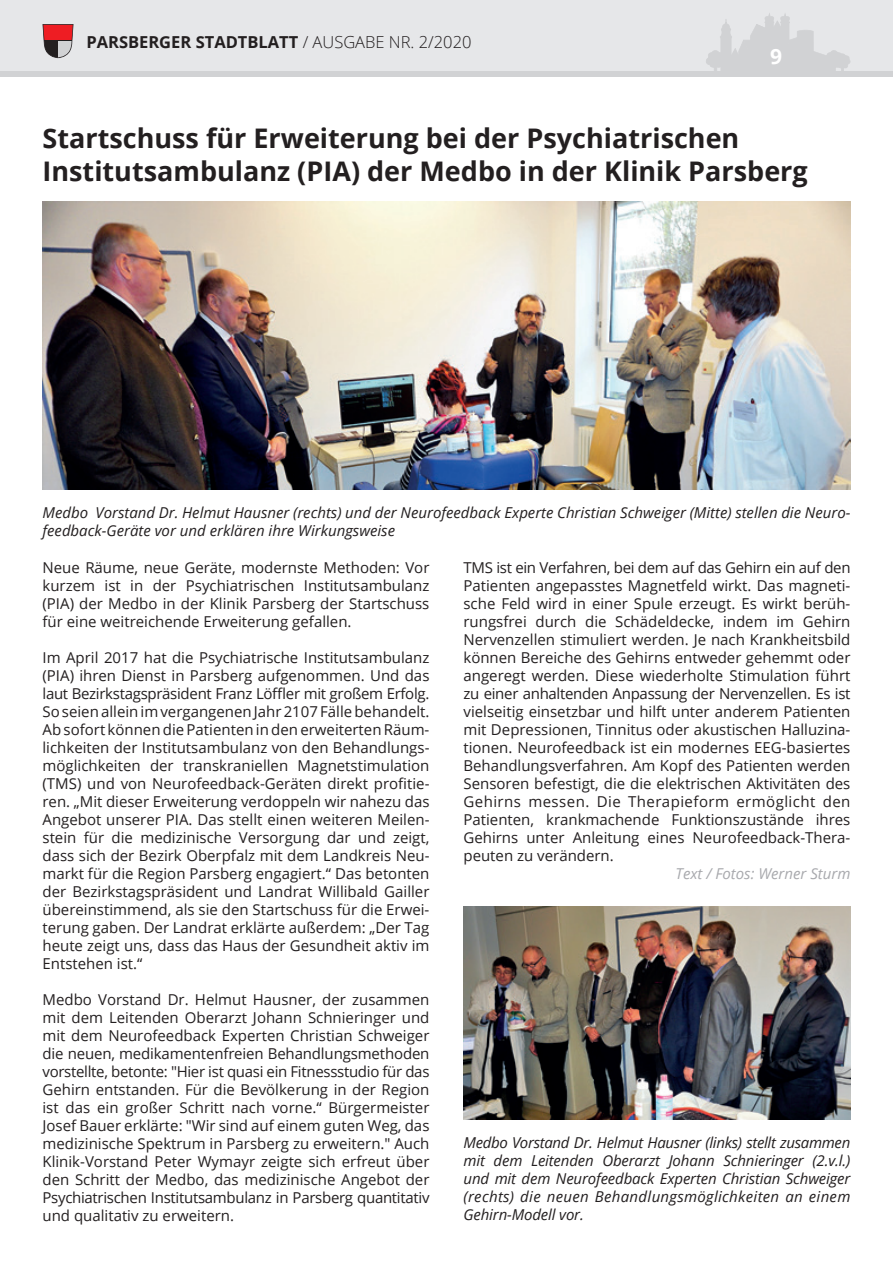
<style>
.page{position:relative;width:893px;height:1263px;background:#fff}
.page>*{position:absolute;margin:0;border:0;box-sizing:border-box;transform-origin:0 0}
.t1{font:700 27px/32.4px "Open Sans";color:#231f20}
.t2{font:700 21px "Open Sans";color:#fff}
.t3{font:700 16.5px "Open Sans";color:#231f20}
.t4{font:15px/18px "Open Sans";color:#231f20;text-align:justify}
.t5{font:italic 15px/18px "Open Sans";color:#231f20}
.t6{font:italic 15px "Open Sans";color:#a8a9ad}
.s1{font-weight:300}
</style>
<div class="page">
<div style="left:0;top:0;width:893px;height:72px;background:#e6e7e9"></div>
<svg style="left:706px;top:13px;width:145px;height:58px"></svg>
<div style="left:747px;top:54px;width:23px;height:18px;background:#d1d2d4"></div>
<svg style="left:43px;top:24px;width:31px;height:34px"></svg>
<div style="left:0;top:71px;width:893px;height:6px;background:#d1d2d4"></div>
<img style="left:43px;top:202px;width:807px;height:287px">
<img style="left:463px;top:907px;width:387px;height:212px">
<p class="t3" style="left:86px;top:30px;width:387px">PARSBERGER STADTBLATT <span class="s1">/ AUSGABE NR. 2/2020</span></p>
<h2 class="t2" style="left:770px;top:42px;width:13px">9</h2>
<h1 class="t1" style="left:43px;top:121px;width:767px">Startschuss für Erweiterung bei der Psychiatrischen<br>Institutsambulanz (PIA) der Medbo in der Klinik Parsberg</h1>
<p class="t5" style="left:43px;top:503px;width:809px">Medbo Vorstand Dr. Helmut Hausner (rechts) und der Neurofeedback Experte Christian Schweiger (Mitte) stellen die Neuro&shy;feedback-Geräte vor und erklären ihre Wirkungsweise</p>
<p class="t4" style="left:43px;top:558px;width:388px">Neue Räume, neue Geräte, modernste Methoden: Vor kurzem ist in der Psychiatrischen Institutsambulanz (PIA) der Medbo in der Klinik Parsberg der Startschuss für eine weitreichende Erweiterung gefallen.</p>
<p class="t4" style="left:43px;top:648px;width:388px">Im April 2017 hat die Psychiatrische Institutsambulanz (PIA) ihren Dienst in Parsberg aufgenommen. Und das laut Bezirkstagspräsident Franz Löffler mit großem Erfolg.<br>So seien allein im vergangenen Jahr 2107 Fälle behandelt.<br>Ab sofort können die Patienten in den erweiterten Räum&shy;lichkeiten der Institutsambulanz von den Behandlungs&shy;möglichkeiten der transkraniellen Magnetstimulation (TMS) und von Neurofeedback-Geräten direkt profitie&shy;ren. „Mit dieser Erweiterung verdoppeln wir nahezu das Angebot unserer PIA. Das stellt einen weiteren Meilen&shy;stein für die medizinische Versorgung dar und zeigt, dass sich der Bezirk Oberpfalz mit dem Landkreis Neu&shy;markt für die Region Parsberg engagiert.“ Das betonten der Bezirkstagspräsident und Landrat Willibald Gailler übereinstimmend, als sie den Startschuss für die Erwei&shy;terung gaben. Der Landrat erklärte außerdem: „Der Tag heute zeigt uns, dass das Haus der Gesundheit aktiv im Entstehen ist.“</p>
<p class="t4" style="left:43px;top:990px;width:388px">Medbo Vorstand Dr. Helmut Hausner, der zusammen mit dem Leitenden Oberarzt Johann Schnieringer und mit dem Neurofeedback Experten Christian Schweiger die neuen, medikamentenfreien Behandlungsmethoden vorstellte, betonte: "Hier ist quasi ein Fitnessstudio für das Gehirn entstanden. Für die Bevölkerung in der Region ist das ein großer Schritt nach vorne.“ Bürgermeister Josef Bauer erklärte: "Wir sind auf einem guten Weg, das medizinische Spektrum in Parsberg zu erweitern." Auch Klinik-Vorstand Peter Wymayr zeigte sich erfreut über den Schritt der Medbo, das medizinische Angebot der Psychiatrischen Institutsambulanz in Parsberg quantitativ und qualitativ zu erweitern.</p>
<p class="t4" style="left:463px;top:558px;width:389px">TMS ist ein Verfahren, bei dem auf das Gehirn ein auf den Patienten angepasstes Magnetfeld wirkt. Das magneti&shy;sche Feld wird in einer Spule erzeugt. Es wirkt berüh&shy;rungsfrei durch die Schädeldecke, indem im Gehirn Nervenzellen stimuliert werden. Je nach Krankheitsbild können Bereiche des Gehirns entweder gehemmt oder angeregt werden. Diese wiederholte Stimulation führt zu einer anhaltenden Anpassung der Nervenzellen. Es ist vielseitig einsetzbar und hilft unter anderem Patienten mit Depressionen, Tinnitus oder akustischen Halluzina&shy;tionen. Neurofeedback ist ein modernes EEG-basiertes Behandlungsverfahren. Am Kopf des Patienten werden Sensoren befestigt, die die elektrischen Aktivitäten des Gehirns messen. Die Therapieform ermöglicht den Patienten, krankmachende Funktionszustände ihres Gehirns unter Anleitung eines Neurofeedback-Thera&shy;peuten zu verändern.</p>
<p class="t6" style="left:675px;top:863px;width:176px">Text / Fotos: Werner Sturm</p>
<p class="t5" style="left:463px;top:1133px;width:388px;text-align:justify">Medbo Vorstand Dr. Helmut Hausner (links) stellt zusammen mit dem Leitenden Oberarzt Johann Schnieringer (2.v.l.) und mit dem Neurofeedback Experten Christian Schweiger (rechts) die neuen Behandlungsmöglichkeiten an einem Gehirn-Modell vor.</p>
</div>
